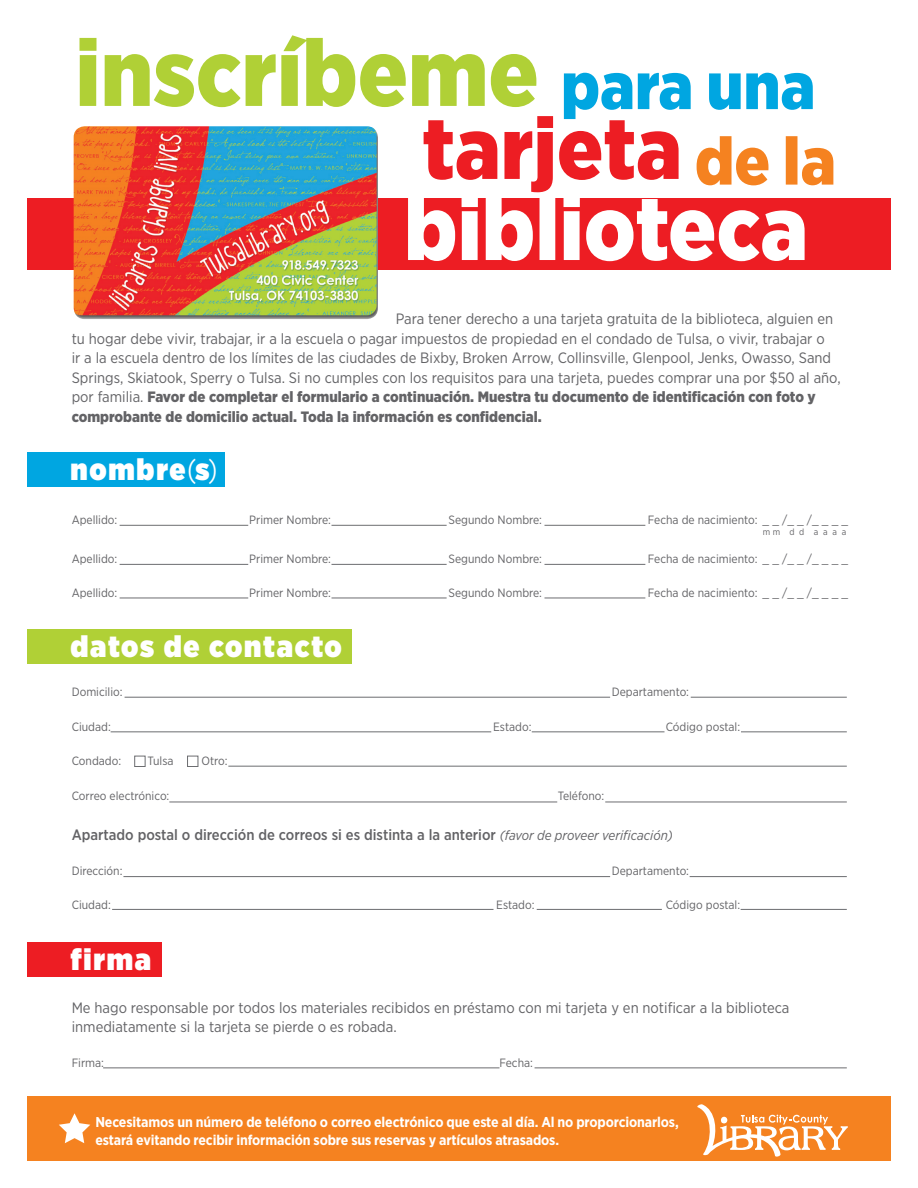
<style>
.page{position:relative;width:918px;height:1188px;background:#fff}
.page>*{position:absolute;margin:0;border:0;box-sizing:border-box;transform-origin:0 0}
.t1{font:900 30px "Gotham Narrow";letter-spacing:.06em;color:#fff}
.t2{font:15px/19.5px "Gotham Narrow";color:#636366}
.t3{font:500 15px "Gotham Narrow";color:#636366}
.t4{font:700 14.25px/18px "Gotham Narrow";letter-spacing:-.01em;color:#fff}
.t5{font:12px "Gotham Narrow";color:#636366}
.t6{font:9px "Gotham Narrow";color:#636366}
.s1{font-weight:900}
.s2{font-weight:400}
.s3{font-weight:400;font-style:italic;font-size:13.5px}
</style>
<div class="page">
<hr style="left:120px;top:525px;width:128px;height:1px;background:#6c6d70">
<hr style="left:332px;top:525px;width:115px;height:1px;background:#6c6d70">
<hr style="left:544px;top:525px;width:101px;height:1px;background:#6c6d70">
<hr style="left:120px;top:564px;width:128px;height:1px;background:#6c6d70">
<hr style="left:332px;top:564px;width:115px;height:1px;background:#6c6d70">
<hr style="left:544px;top:564px;width:101px;height:1px;background:#6c6d70">
<hr style="left:120px;top:598px;width:128px;height:1px;background:#6c6d70">
<hr style="left:332px;top:598px;width:115px;height:1px;background:#6c6d70">
<hr style="left:544px;top:598px;width:101px;height:1px;background:#6c6d70">
<div style="left:27px;top:1096px;width:864px;height:65px;background:#f58220"></div>
<hr style="left:125px;top:697px;width:485px;height:1px;background:#6c6d70">
<hr style="left:111px;top:731px;width:380px;height:1px;background:#6c6d70">
<hr style="left:123px;top:876px;width:487px;height:1px;background:#6c6d70">
<hr style="left:169px;top:802px;width:388px;height:1px;background:#6c6d70">
<hr style="left:112px;top:909px;width:382px;height:1px;background:#6c6d70">
<hr style="left:103px;top:1068px;width:397px;height:1px;background:#6c6d70">
<hr style="left:690px;top:876px;width:157px;height:1px;background:#6c6d70">
<hr style="left:741px;top:909px;width:106px;height:1px;background:#6c6d70">
<hr style="left:537px;top:909px;width:125px;height:1px;background:#6c6d70">
<hr style="left:741px;top:731px;width:106px;height:1px;background:#6c6d70">
<hr style="left:605px;top:802px;width:242px;height:1px;background:#6c6d70">
<hr style="left:532px;top:731px;width:133px;height:1px;background:#6c6d70">
<hr style="left:691px;top:697px;width:156px;height:1px;background:#6c6d70">
<hr style="left:535px;top:1068px;width:312px;height:1px;background:#6c6d70">
<hr style="left:228px;top:766px;width:619px;height:1px;background:#6c6d70">
<div style="left:134px;top:756px;width:12px;height:11px;border:1px solid #6c6d70"></div>
<div style="left:187px;top:756px;width:11px;height:11px;border:1px solid #6c6d70"></div>
<svg style="left:697px;top:1104px;width:151px;height:53px"></svg>
<svg style="left:59px;top:1113px;width:31px;height:30px"></svg>
<div style="left:27px;top:453px;width:197px;height:34px;background:#00a6e1"></div>
<div style="left:27px;top:630px;width:325px;height:34px;background:#b0d036"></div>
<div style="left:27px;top:943px;width:135px;height:34px;background:#ed1d23"></div>
<div style="left:27px;top:198px;width:864px;height:72px;background:#ed1d23"></div>
<img style="left:74px;top:127px;width:304px;height:192px">
<svg style="left:80px;top:35px;width:753px;height:226px"></svg>
<p class="t2" style="left:72px;top:309px;width:771px;text-indent:324px">Para tener derecho a una tarjeta gratuita de la biblioteca, alguien en tu hogar debe vivir, trabajar, ir a la escuela o pagar impuestos de propiedad en el condado de Tulsa, o vivir, trabajar o<br>ir a la escuela dentro de los límites de las ciudades de Bixby, Broken Arrow, Collinsville, Glenpool, Jenks, Owasso, Sand Springs, Skiatook, Sperry o Tulsa. Si no cumples con los requisitos para una tarjeta, puedes comprar una por $50 al año, por familia. <span class="s1">Favor de completar el formulario a continuación. Muestra tu documento de identificación con foto y comprobante de domicilio actual. Toda la información es confidencial.</span></p>
<h1 class="t1" style="left:70px;top:449px;width:148px">nombre<span class="s2">(</span>s<span class="s2">)</span></h1>
<p class="t5" style="left:72px;top:512px;width:47px">Apellido:</p>
<p class="t5" style="left:249px;top:512px;width:83px">Primer Nombre:</p>
<p class="t5" style="left:449px;top:512px;width:95px">Segundo Nombre:</p>
<p class="t5" style="left:648px;top:512px;width:202px">Fecha de nacimiento: _ _ /_ _ /_ _ _ _</p>
<p class="t5" style="left:72px;top:551px;width:47px">Apellido:</p>
<p class="t5" style="left:249px;top:551px;width:83px">Primer Nombre:</p>
<p class="t5" style="left:449px;top:551px;width:95px">Segundo Nombre:</p>
<p class="t5" style="left:648px;top:551px;width:202px">Fecha de nacimiento: _ _ /_ _ /_ _ _ _</p>
<p class="t5" style="left:72px;top:586px;width:47px">Apellido:</p>
<p class="t5" style="left:249px;top:586px;width:83px">Primer Nombre:</p>
<p class="t5" style="left:449px;top:586px;width:95px">Segundo Nombre:</p>
<p class="t5" style="left:648px;top:586px;width:202px">Fecha de nacimiento: _ _ /_ _ /_ _ _ _</p>
<p class="t6" style="left:763px;top:526px;width:85px">m m d d aaaa</p>
<h1 class="t1" style="left:70px;top:626px;width:273px">datos de contacto</h1>
<p class="t5" style="left:72px;top:685px;width:52px">Domicilio:</p>
<p class="t5" style="left:612px;top:685px;width:79px">Departamento:</p>
<p class="t5" style="left:72px;top:719px;width:41px">Ciudad:</p>
<p class="t5" style="left:493px;top:719px;width:40px">Estado:</p>
<p class="t5" style="left:666px;top:719px;width:76px">Código postal:</p>
<p class="t5" style="left:72px;top:754px;width:51px">Condado:</p>
<p class="t5" style="left:147px;top:754px;width:28px">Tulsa</p>
<p class="t5" style="left:201px;top:754px;width:28px">Otro:</p>
<p class="t5" style="left:72px;top:788px;width:99px">Correo electrónico:</p>
<p class="t5" style="left:558px;top:788px;width:48px">Teléfono:</p>
<p class="t3" style="left:72px;top:826px;width:603px">Apartado postal o dirección de correos si es distinta a la anterior <span class="s3">(favor de proveer verificación)</span></p>
<p class="t5" style="left:72px;top:863px;width:52px">Dirección:</p>
<p class="t5" style="left:612px;top:863px;width:79px">Departamento:</p>
<p class="t5" style="left:72px;top:898px;width:41px">Ciudad:</p>
<p class="t5" style="left:496px;top:898px;width:40px">Estado:</p>
<p class="t5" style="left:666px;top:898px;width:76px">Código postal:</p>
<h1 class="t1" style="left:70px;top:939px;width:82px">firma</h1>
<p class="t2" style="left:72px;top:997px;width:719px">Me hago responsable por todos los materiales recibidos en préstamo con mi tarjeta y en notificar a la biblioteca inmediatamente si la tarjeta se pierde o es robada.</p>
<p class="t5" style="left:72px;top:1055px;width:34px">Firma:</p>
<p class="t5" style="left:499px;top:1055px;width:35px">Fecha:</p>
<p class="t4" style="left:95px;top:1112px;width:585px">Necesitamos un número de teléfono o correo electrónico que este al día. Al no proporcionarlos, estará evitando recibir información sobre sus reservas y artículos atrasados.</p>
</div>
